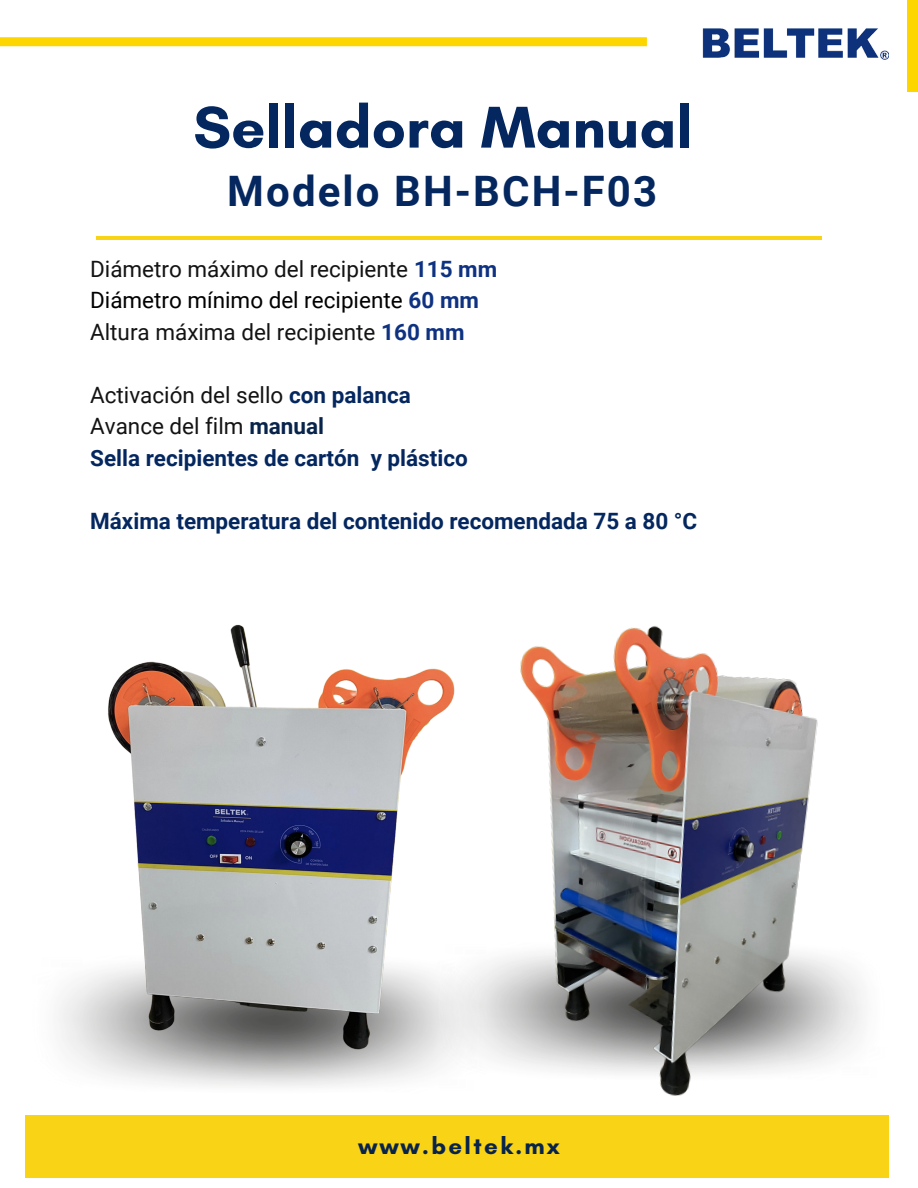
<style>
.page{position:relative;width:918px;height:1188px;background:#fff}
.page>*{position:absolute;margin:0;border:0;box-sizing:border-box;transform-origin:0 0}
.t1{font:700 60px "Glacial Indifference";color:#04275f}
.t2{font:700 42px "Roboto";letter-spacing:.05em;color:#04275f}
.t3{font:700 24px "Glacial Indifference";letter-spacing:.1em;color:#08244b}
.t4{font:700 22.5px/31.5px "Roboto";color:#04275f}
.t5{font:22.5px/31.5px "Roboto";color:#141314}
.s1{font-weight:700;color:#0e3281}
.s2{color:#000}
.s3{font-weight:400;color:#141314}
.s4{color:#08244b}
</style>
<div class="page">
<hr style="left:96px;top:236px;width:726px;height:3px;background:#f9d315">
<div style="left:26px;top:1115px;width:863px;height:63px;background:#f9d315"></div>
<img style="left:702px;top:28px;width:187px;height:32px">
<div style="left:0;top:37px;width:647px;height:9px;background:#fdd600"></div>
<div style="left:907px;top:0;width:11px;height:92px;background:#fdd600"></div>
<img style="left:465px;top:626px;width:390px;height:470px">
<img style="left:90px;top:624px;width:368px;height:430px">
<h5 class="t1" style="left:193px;top:91px;width:501px">Selladora Manual</h5>
<h5 class="t2" style="left:227px;top:167px;width:431px">Modelo BH-BCH-F03</h5>
<p class="t5" style="left:90px;top:253px;width:409px">Diámetro máximo del recipiente <span class="s1">115 mm<br></span><span class="s2">Diámetro mínimo del recipiente</span> <span class="s1">60 mm<br></span>Altura máxima del recipiente <span class="s1">160 mm</span></p>
<h1 class="t4" style="left:90px;top:379px;width:379px"><span class="s3">Activación del sello</span> con palanca<br><span class="s3">Avance del film</span> <span class="s4">manual<br></span>Sella recipientes de cartón y plástico</h1>
<h2 class="t4" style="left:90px;top:505px;width:609px">Máxima temperatura del contenido recomendada 75 a 80 °C</h2>
<h4 class="t3" style="left:359px;top:1131px;width:202px">www.beltek.mx</h4>
</div>
